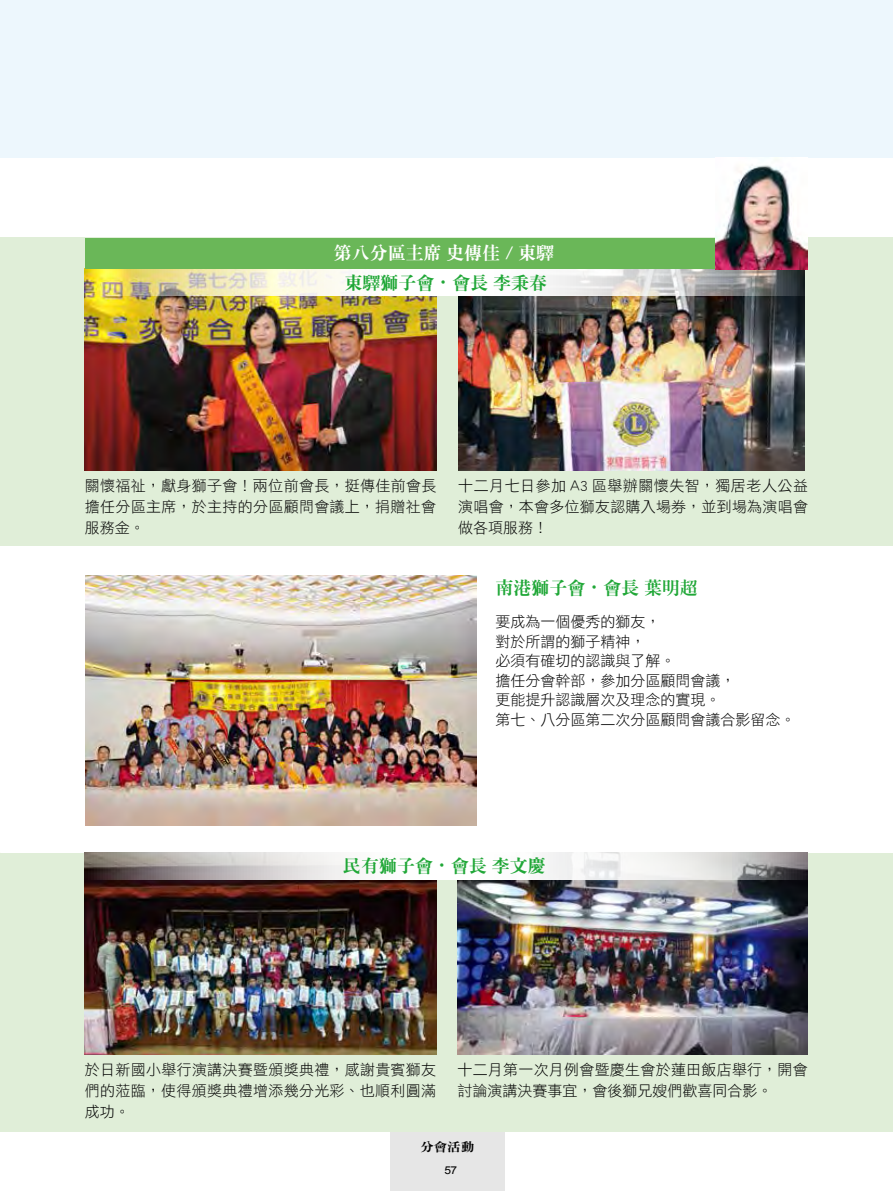
<style>
.page{position:relative;width:893px;height:1191px;background:#fff}
.page>*{position:absolute;margin:0;border:0;box-sizing:border-box;transform-origin:0 0}
.t1{font:18px "DF Ming XB HK BF";color:#20a737}
.t2{font:18px "DF Ming XB HK BF";color:#fff}
.t3{font:15px/21px "DF Hei Std W3";letter-spacing:.015em;color:#000;text-align:justify}
.t4{font:12.15px "DF Ming XB HK BF";color:#000;scale:1.11 1}
.t5{font:10.8px "Arial";color:#000;scale:1.11 1}
</style>
<div class="page">
<div style="left:391px;top:1132px;width:114px;height:59px;background:#e6e6e6"></div>
<div style="left:1px;top:238px;width:892px;height:307px;background:#e0eed8"></div>
<div style="left:1px;top:853px;width:892px;height:278px;background:#e0eed8"></div>
<img style="left:85px;top:296px;width:351px;height:175px">
<img style="left:85px;top:879px;width:351px;height:176px">
<img style="left:458px;top:296px;width:346px;height:175px">
<img style="left:457px;top:879px;width:351px;height:175px">
<img style="left:85px;top:269px;width:723px;height:27px">
<svg style="left:85px;top:852px;width:723px;height:27px;background:#d4d2d1"></svg>
<div style="left:0;top:0;width:893px;height:157px;background:#edf7fd"></div>
<div style="left:85px;top:238px;width:723px;height:31px;background:#6ab758"></div>
<img style="left:715px;top:165px;width:92px;height:104px">
<img style="left:85px;top:575px;width:392px;height:250px">
<p class="t2" style="left:334px;top:243px;width:222px">第八分區主席 史傳佳 / 東驛</p>
<p class="t1" style="left:345px;top:273px;width:204px">東驛獅子會．會長 李秉春</p>
<p class="t3" style="left:85px;top:475px;width:353px">關懷福祉，獻身獅子會！兩位前會長，挺傳佳前會長擔任分區主席，於主持的分區顧問會議上，捐贈社會服務金。</p>
<p class="t3" style="left:458px;top:475px;width:351px">十二月七日參加 A3 區舉辦關懷失智，獨居老人公益演唱會，本會多位獅友認購入場券，並到場為演唱會做各項服務！</p>
<p class="t1" style="left:496px;top:578px;width:204px">南港獅子會．會長 葉明超</p>
<p class="t3" style="left:496px;top:611px;width:301px;line-height:19.5px;text-align:left">要成為一個優秀的獅友，<br>對於所謂的獅子精神，<br>必須有確切的認識與了解。<br>擔任分會幹部，參加分區顧問會議，<br>更能提升認識層次及理念的實現。<br>第七、八分區第二次分區顧問會議合影留念。</p>
<p class="t1" style="left:343px;top:856px;width:204px">民有獅子會．會長 李文慶</p>
<p class="t3" style="left:85px;top:1059px;width:353px">於日新國小舉行演講決賽暨頒獎典禮，感謝貴賓獅友們的蒞臨，使得頒獎典禮增添幾分光彩、也順利圓滿成功。</p>
<p class="t3" style="left:457px;top:1059px;width:352px">十二月第一次月例會暨慶生會於蓮田飯店舉行，開會討論演講決賽事宜，會後獅兄嫂們歡喜同合影。</p>
<p class="t4" style="left:420px;top:1141px;width:50px">分會活動</p>
<p class="t5" style="left:445px;top:1162px;width:13px">57</p>
</div>
